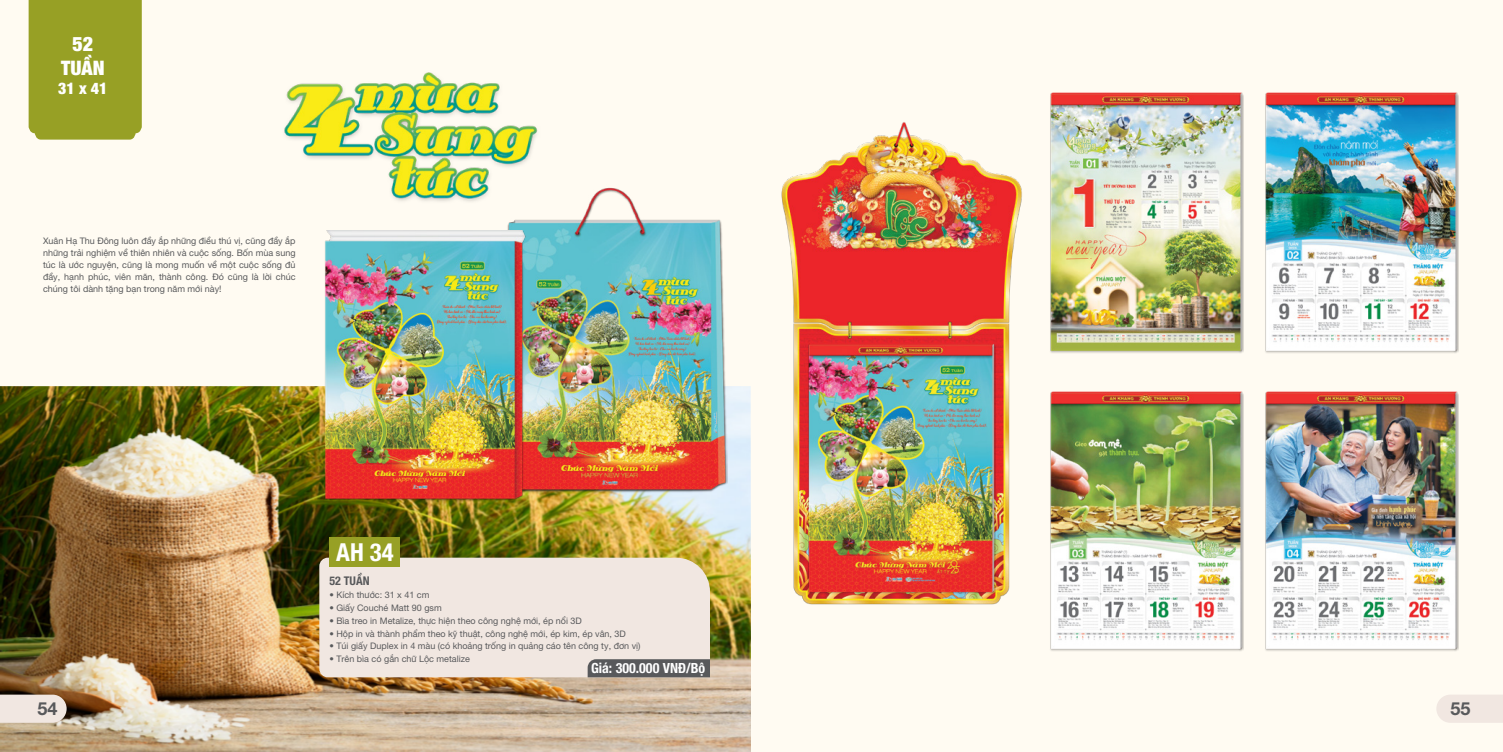
<style>
.page{position:relative;width:1503px;height:752px;background:#fff}
.page>*{position:absolute;margin:0;border:0;box-sizing:border-box;transform-origin:0 0}
.t1{font:24.8px "SVN Neue Helvetica Cn Bold";color:#fff}
.t2{font:20px/24px "SVN Neue Helvetica Cn Black";color:#fff;text-align:center}
.t3{font:18px "SVN Neue Helvetica Bold";color:#58595b}
.t4{font:16px "SVN Neue Helvetica Cn Black";color:#fff}
.t5{font:14px "SVN Neue Helvetica Cn Bold";color:#fff}
.t6{font:12px "SVN Neue Helvetica Cn Bold";color:#58595b}
.t7{font:9px/12px "SVN Neue Helvetica Regular";color:#58595b;text-align:justify}
</style>
<div class="page">
<div style="left:0;top:0;width:1502px;height:751px;background:#fffbf2"></div>
<img style="left:0;top:386px;width:751px;height:365px">
<div style="left:29px;top:0;width:113px;height:139px;background:#97a025"></div>
<div style="left:319px;top:557px;width:391px;height:120px;background:#f1e7e1"></div>
<div style="left:329px;top:537px;width:71px;height:29px;background:#97a025"></div>
<div style="left:587px;top:659px;width:123px;height:18px;background:#58595b"></div>
<img style="left:284px;top:72px;width:254px;height:130px">
<div style="left:1436px;top:695px;width:66px;height:27px;background:#f1e7e1"></div>
<svg style="left:0;top:694px;width:67px;height:28px;background:#e7dbd4"></svg>
<img style="left:781px;top:122px;width:241px;height:483px">
<img style="left:807px;top:343px;width:188px;height:251px">
<img style="left:501px;top:184px;width:227px;height:309px">
<img style="left:317px;top:230px;width:210px;height:271px">
<img style="left:1050px;top:93px;width:193px;height:260px">
<img style="left:1265px;top:93px;width:193px;height:260px">
<img style="left:1050px;top:391px;width:193px;height:259px">
<img style="left:1265px;top:391px;width:193px;height:259px">
<h2 class="t2" style="left:61px;top:31px;width:45px">52<br>TUẦN</h2>
<h3 class="t4" style="left:58px;top:77px;width:51px">31 x 41</h3>
<p class="t7" style="left:43px;top:234px;width:254px">Xuân Hạ Thu Đông luôn đầy ắp những điều thú vị, cũng đầy ắp những trải nghiệm về thiên nhiên và cuộc sống. Bốn mùa sung túc là ước nguyện, cũng là mong muốn về một cuộc sống đủ đầy, hạnh phúc, viên mãn, thành công. Đó cũng là lời chúc chúng tôi dành tặng bạn trong năm mới này!</p>
<h1 class="t1" style="left:336px;top:533px;width:59px">AH 34</h1>
<h3 class="t6" style="left:329px;top:572px;width:42px">52 TUẦN</h3>
<p class="t7" style="left:329px;top:588px;width:101px">• Kích thước: 31 x 41 cm</p>
<p class="t7" style="left:329px;top:600px;width:114px">• Giấy Couché Matt 90 gsm</p>
<p class="t7" style="left:329px;top:613px;width:254px">• Bìa treo in Metalize, thực hiện theo công nghệ mới, ép nổi 3D</p>
<p class="t7" style="left:329px;top:626px;width:298px">• Hộp in và thành phẩm theo kỹ thuật, công nghệ mới, ép kim, ép vân, 3D</p>
<p class="t7" style="left:329px;top:639px;width:312px">• Túi giấy Duplex in 4 màu (có khoảng trống in quảng cáo tên công ty, đơn vị)</p>
<p class="t7" style="left:329px;top:652px;width:142px">• Trên bìa có gắn chữ Lộc metalize</p>
<h3 class="t5" style="left:591px;top:657px;width:116px">Giá: 300.000 VNĐ/Bộ</h3>
<h3 class="t3" style="left:38px;top:695px;width:22px">54</h3>
<h3 class="t3" style="left:1450px;top:695px;width:22px">55</h3>
</div>
